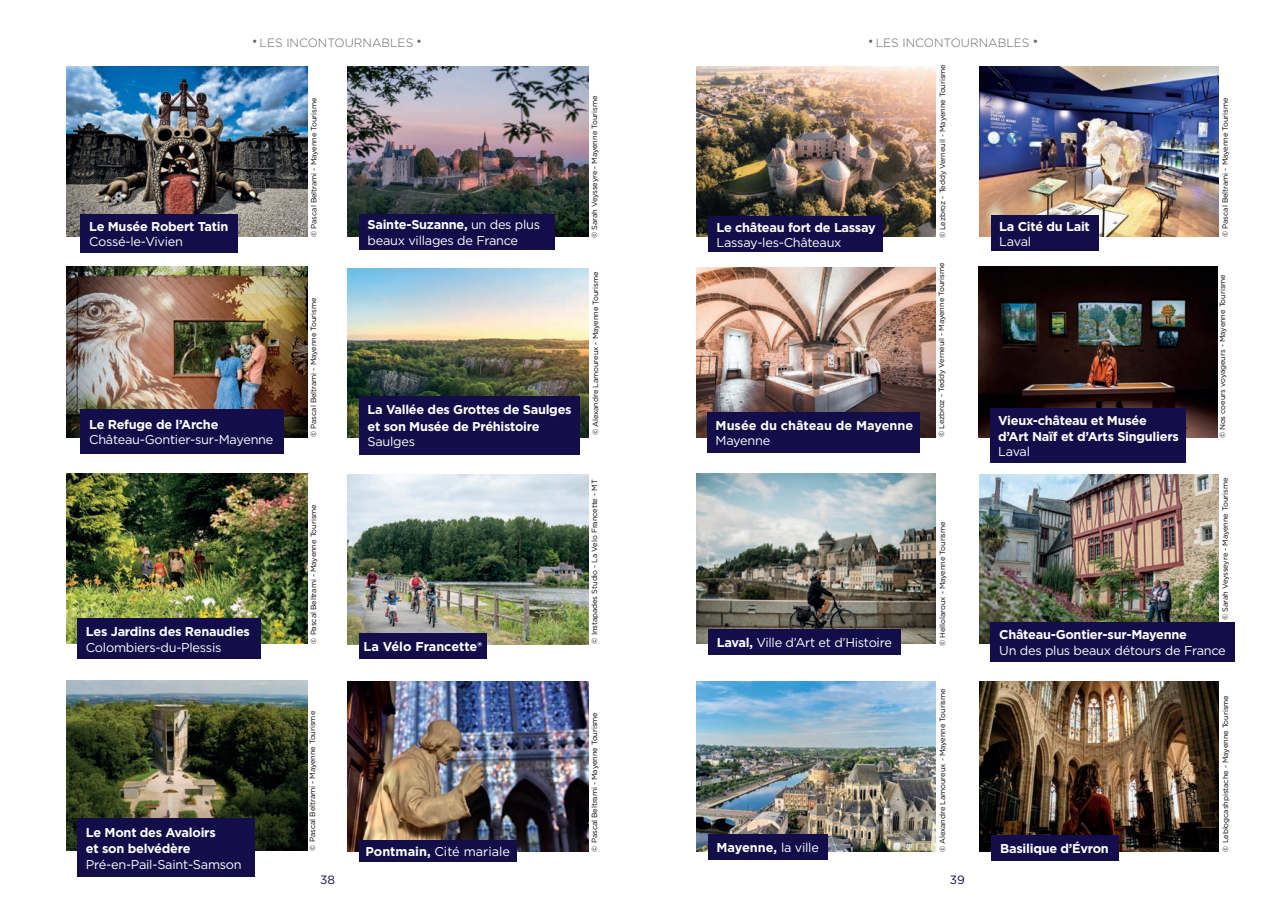
<style>
.page{position:relative;width:1285px;height:919px;background:#fff}
.page>*{position:absolute;margin:0;border:0;box-sizing:border-box;transform-origin:0 0}
.t1{font:700 12.75px/16.2px "Gotham";letter-spacing:-.02em;color:#fff}
.t2{font:12.75px/15.3px "Gotham";letter-spacing:-.02em;color:#fff}
.t3{font:700 12.75px "Gotham";color:#fff}
.t4{font:12.75px "Gotham";color:#fff}
.t5{font:300 12px "Gotham";color:#696362}
.t6{font:12px "Gotham";color:#130d4a}
.t7{font:7.5px "Gotham";letter-spacing:-.01em;color:#000}
.s1{font-family:"Brandon Grotesque";font-weight:700}
.s2{font-weight:700}
.s3{font-weight:400}
</style>
<div class="page">
<img style="left:348px;top:474px;width:240px;height:170px">
<img style="left:348px;top:681px;width:240px;height:170px">
<img style="left:67px;top:67px;width:240px;height:170px">
<img style="left:67px;top:267px;width:240px;height:170px">
<img style="left:67px;top:473px;width:240px;height:170px">
<img style="left:67px;top:680px;width:240px;height:170px">
<img style="left:348px;top:67px;width:240px;height:170px">
<img style="left:348px;top:268px;width:240px;height:169px">
<div style="left:81px;top:214px;width:157px;height:38px;background:#130d4a"></div>
<div style="left:359px;top:214px;width:195px;height:36px;background:#130d4a"></div>
<div style="left:81px;top:409px;width:203px;height:44px;background:#130d4a"></div>
<div style="left:77px;top:618px;width:184px;height:40px;background:#130d4a"></div>
<div style="left:77px;top:818px;width:178px;height:59px;background:#130d4a"></div>
<div style="left:359px;top:395px;width:220px;height:59px;background:#130d4a"></div>
<div style="left:359px;top:633px;width:127px;height:25px;background:#130d4a"></div>
<div style="left:359px;top:839px;width:157px;height:22px;background:#130d4a"></div>
<img style="left:696px;top:473px;width:239px;height:170px">
<img style="left:696px;top:267px;width:239px;height:170px">
<img style="left:979px;top:474px;width:238px;height:169px">
<img style="left:979px;top:67px;width:238px;height:170px">
<img style="left:978px;top:267px;width:238px;height:170px">
<img style="left:696px;top:681px;width:239px;height:170px">
<div style="left:707px;top:412px;width:212px;height:40px;background:#130d4a"></div>
<div style="left:708px;top:629px;width:192px;height:25px;background:#130d4a"></div>
<div style="left:990px;top:215px;width:108px;height:36px;background:#130d4a"></div>
<div style="left:989px;top:408px;width:196px;height:54px;background:#130d4a"></div>
<div style="left:990px;top:622px;width:244px;height:39px;background:#130d4a"></div>
<div style="left:708px;top:833px;width:119px;height:26px;background:#130d4a"></div>
<img style="left:979px;top:681px;width:238px;height:170px">
<div style="left:990px;top:835px;width:128px;height:26px;background:#130d4a"></div>
<img style="left:696px;top:67px;width:239px;height:170px">
<div style="left:708px;top:216px;width:174px;height:36px;background:#130d4a"></div>
<h2 class="t5" style="left:252px;top:35px;width:171px"><span class="s1">•</span> LES INCONTOURNABLES <span class="s1">•</span></h2>
<h2 class="t5" style="left:868px;top:35px;width:171px"><span class="s1">•</span> LES INCONTOURNABLES <span class="s1">•</span></h2>
<h1 class="t1" style="left:89px;top:218px;width:141px">Le Musée Robert Tatin</h1>
<h1 class="t2" style="left:89px;top:234px;width:95px">Cossé-le-Vivien</h1>
<h1 class="t1" style="left:89px;top:416px;width:131px">Le Refuge de l’Arche</h1>
<h1 class="t2" style="left:89px;top:432px;width:186px">Château-Gontier-sur-Mayenne</h1>
<p class="t7" style="left:309px;top:237px;width:141px;rotate:-90deg">© Pascal Beltrami - Mayenne Tourisme</p>
<p class="t7" style="left:308px;top:437px;width:141px;rotate:-90deg">© Pascal Beltrami - Mayenne Tourisme</p>
<h1 class="t2" style="left:367px;top:217px;width:174px"><span class="s2">Sainte-Suzanne,</span> un des plus beaux villages de France</h1>
<h1 class="t1" style="left:367px;top:402px;width:205px">La Vallée des Grottes de Saulges et son Musée de Préhistoire</h1>
<h1 class="t2" style="left:367px;top:433px;width:49px">Saulges</h1>
<p class="t7" style="left:589px;top:238px;width:144px;rotate:-90deg">© Sarah Veysseyre - Mayenne Tourisme</p>
<p class="t7" style="left:590px;top:435px;width:165px;rotate:-90deg">© Alexandre Lamoureux - Mayenne Tourisme</p>
<h1 class="t1" style="left:716px;top:219px;width:161px">Le château fort de Lassay</h1>
<h1 class="t2" style="left:716px;top:235px;width:127px">Lassay-les-Châteaux</h1>
<h1 class="t3" style="left:715px;top:417px;width:199px">Musée du château de Mayenne</h1>
<h1 class="t2" style="left:715px;top:433px;width:56px">Mayenne</h1>
<p class="t7" style="left:937px;top:238px;width:176px;rotate:-90deg">© Lezbroz - Teddy Verneuil - Mayenne Tourisme</p>
<p class="t7" style="left:936px;top:437px;width:176px;rotate:-90deg">© Lezbroz - Teddy Verneuil - Mayenne Tourisme</p>
<h1 class="t1" style="left:999px;top:218px;width:92px">La Cité du Lait</h1>
<h1 class="t2" style="left:999px;top:233px;width:33px">Laval</h1>
<h1 class="t1" style="left:997px;top:412px;width:182px">Vieux-château et Musée d’Art Naïf et d’Arts Singuliers</h1>
<h1 class="t2" style="left:997px;top:443px;width:33px">Laval</h1>
<p class="t7" style="left:1219px;top:237px;width:141px;rotate:-90deg">© Pascal Beltrami - Mayenne Tourisme</p>
<p class="t7" style="left:1217px;top:438px;width:166px;rotate:-90deg">© Nos coeurs voyageurs - Mayenne Tourisme</p>
<h1 class="t1" style="left:86px;top:623px;width:165px">Les Jardins des Renaudies</h1>
<h1 class="t2" style="left:86px;top:639px;width:137px">Colombiers-du-Plessis</h1>
<h1 class="t1" style="left:86px;top:824px;width:131px">Le Mont des Avaloirs et son belvédère</h1>
<h1 class="t2" style="left:86px;top:856px;width:157px">Pré-en-Pail-Saint-Samson</h1>
<p class="t7" style="left:308px;top:643px;width:141px;rotate:-90deg">© Pascal Beltrami - Mayenne Tourisme</p>
<h1 class="t3" style="left:363px;top:638px;width:120px">La Vélo Francette®</h1>
<p class="t7" style="left:589px;top:643px;width:166px;rotate:-90deg">© Instapades Studio - La Velo Francette - MT</p>
<p class="t7" style="left:307px;top:850px;width:141px;rotate:-90deg">© Pascal Beltrami - Mayenne Tourisme</p>
<p class="t7" style="left:589px;top:851px;width:141px;rotate:-90deg">© Pascal Beltrami - Mayenne Tourisme</p>
<h1 class="t4" style="left:365px;top:842px;width:146px"><span class="s2">Pontmain,</span> Cité mariale</h1>
<h1 class="t2" style="left:716px;top:634px;width:177px"><span class="s2">Laval,</span> Ville d’Art et d’Histoire</h1>
<p class="t7" style="left:937px;top:646px;width:126px;rotate:-90deg">© Hellolaroux - Mayenne Tourisme</p>
<p class="t7" style="left:1219px;top:620px;width:144px;rotate:-90deg">© Sarah Veysseyre - Mayenne Tourisme</p>
<h1 class="t1" style="left:999px;top:626px;width:189px">Château-Gontier-sur-Mayenne</h1>
<h1 class="t2" style="left:999px;top:642px;width:228px">Un des plus beaux détours de France</h1>
<p class="t7" style="left:937px;top:852px;width:165px;rotate:-90deg">© Alexandre Lamoureux - Mayenne Tourisme</p>
<h1 class="t3" style="left:716px;top:838px;width:104px">Mayenne, <span class="s3">la ville</span></h1>
<h1 class="t1" style="left:999px;top:840px;width:110px">Basilique d’Évron</h1>
<p class="t7" style="left:1220px;top:851px;width:158px;rotate:-90deg">© Leblogcashpistache - Mayenne Tourisme</p>
<h2 class="t6" style="left:320px;top:872px;width:16px">38</h2>
<h2 class="t6" style="left:949px;top:872px;width:17px">39</h2>
</div>
